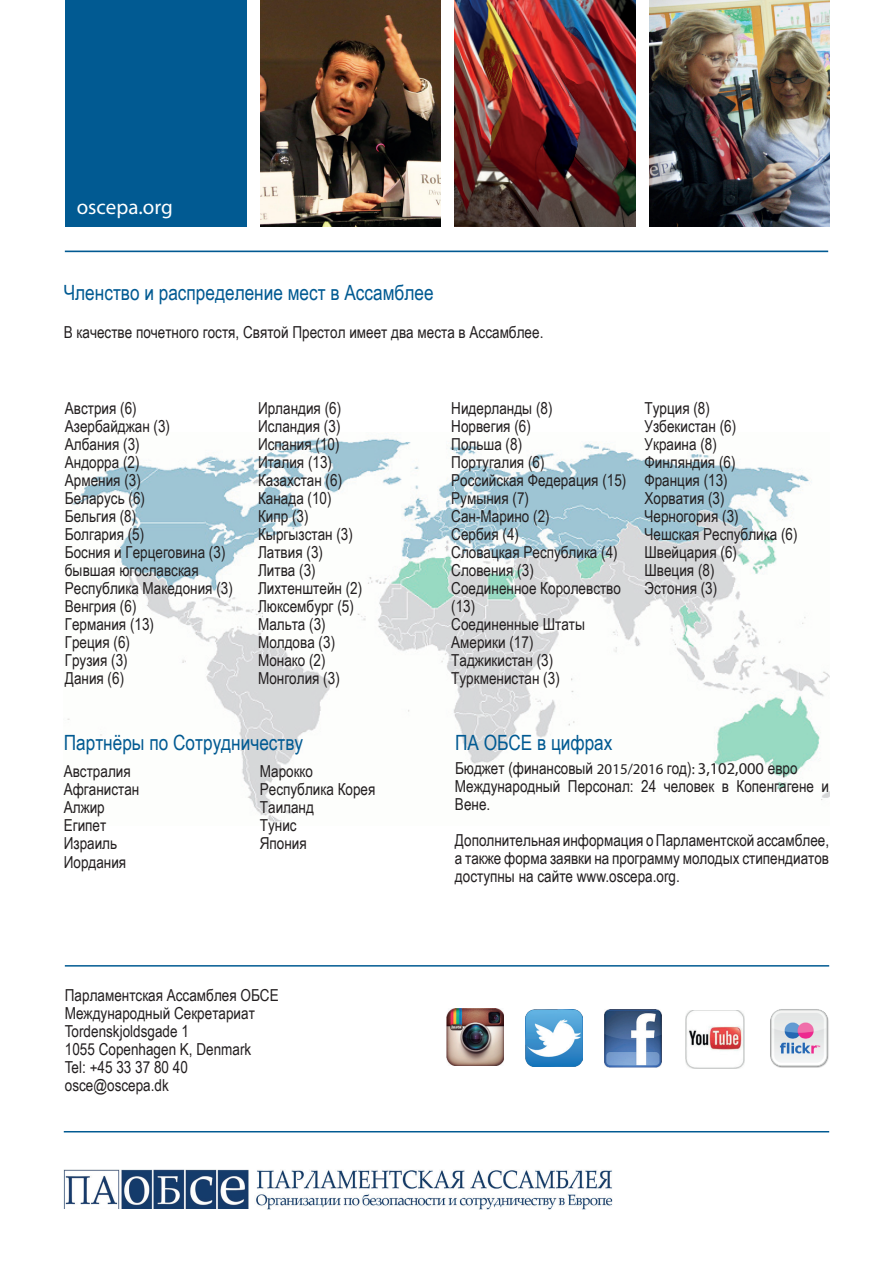
<style>
.page{position:relative;width:893px;height:1263px;background:#fff}
.page>*{position:absolute;margin:0;border:0;box-sizing:border-box;transform-origin:0 0}
.t1{font:21px "Arial Narrow";color:#015a92}
.t2{font:21px "Myriad Pro";color:#fff}
.t3{font:16.5px/18px "Arial Narrow";color:#231f20}
.s1{font-family:"Myriad Pro";font-size:15px}
.s2{font-family:"Myriad Pro"}
</style>
<div class="page">
<img style="left:64px;top:1169px;width:184px;height:40px">
<img style="left:256px;top:1170px;width:357px;height:39px">
<img style="left:67px;top:438px;width:762px;height:385px">
<hr style="left:65px;top:965px;width:764px;height:1px;background:#015a92">
<hr style="left:65px;top:251px;width:763px;height:1px;background:#015a92">
<hr style="left:64px;top:1131px;width:765px;height:1px;background:#015a92">
<img style="left:260px;top:0;width:376px;height:226px">
<img style="left:649px;top:0;width:180px;height:226px">
<div style="left:441px;top:0;width:12px;height:234px;background:#fff"></div>
<div style="left:65px;top:0;width:183px;height:226px;background:#015a92"></div>
<div style="left:247px;top:0;width:12px;height:238px;background:#fff"></div>
<img style="left:604px;top:1010px;width:58px;height:57px">
<img style="left:685px;top:1010px;width:60px;height:58px">
<img style="left:770px;top:1009px;width:59px;height:58px">
<img style="left:525px;top:1010px;width:57px;height:56px">
<img style="left:447px;top:1009px;width:56px;height:56px">
<p class="t2" style="left:77px;top:194px;width:98px">oscepa.org</p>
<p class="t1" style="left:64px;top:277px;width:371px">Членство и распределение мест в Ассамблее</p>
<p class="t3" style="left:64px;top:322px;width:481px">В качестве почетного гостя, Святой Престол имеет два места в Ассамблее.</p>
<p class="t3" style="left:65px;top:399px;width:170px">Австрия (6)<br>Азербайджан (3)<br>Албания (3)<br>Андорра (2)<br>Армения (3)<br>Беларусь (6)<br>Бельгия (8)<br>Болгария (5)<br>Босния и Герцеговина (3) бывшая югославская<br>Республика Македония (3)<br>Венгрия (6)<br>Германия (13)<br>Греция (6)<br>Грузия (3)<br>Дания (6)</p>
<p class="t3" style="left:258px;top:399px;width:106px">Ирландия (6)<br>Исландия (3)<br>Испания (10)<br>Италия (13)<br>Казахстан (6)<br>Канада (10)<br>Кипр (3)<br>Кыргызстан (3)<br>Латвия (3)<br>Литва (3)<br>Лихтенштейн (2)<br>Люксембург (5)<br>Мальта (3)<br>Молдова (3)<br>Монако (2)<br>Монголия (3)</p>
<p class="t3" style="left:451px;top:399px;width:177px">Нидерланды (8)<br>Норвегия (6)<br>Польша (8)<br>Португалия (6)<br>Российская Федерация (15)<br>Румыния (7)<br>Сан-Марино (2)<br>Сербия (4)<br>Словацкая Республика (4)<br>Словения (3)<br>Соединенное Королевство (13)<br>Соединенные Штаты<br>Америки (17)<br>Таджикистан (3)<br>Туркменистан (3)</p>
<p class="t3" style="left:644px;top:399px;width:155px">Турция (8)<br>Узбекистан (6)<br>Украина (8)<br>Финляндия (6)<br>Франция (13)<br>Хорватия (3)<br>Черногория (3)<br>Чешская Республика (6)<br>Швейцария (6)<br>Швеция (8)<br>Эстония (3)</p>
<p class="t1" style="left:64px;top:727px;width:241px">Партнёры по Сотрудничеству</p>
<p class="t1" style="left:455px;top:727px;width:159px">ПА ОБСЕ в цифрах</p>
<p class="t3" style="left:455px;top:759px;width:376px">Бюджет (финансовый <span class="s1">2015/2016</span> год)<span class="s1">:</span> <span class="s2">3,102,000</span> евро<br>Международный Персонал: 24 человек в Копенгагене и<br>Вене.</p>
<p class="t3" style="left:455px;top:831px;width:376px;text-align:justify">Дополнительная информация о Парламентской ассамблее, а также форма заявки на программу молодых стипендиатов доступны на сайте www.oscepa.org.</p>
<p class="t3" style="left:64px;top:762px;width:77px">Австралия<br>Афганистан<br>Алжир<br>Египет<br>Израиль<br>Иордания</p>
<p class="t3" style="left:260px;top:762px;width:117px">Марокко<br>Республика Корея<br>Таиланд<br>Тунис<br>Япония</p>
<p class="t3" style="left:65px;top:986px;width:215px">Парламентская Ассамблея ОБСЕ<br>Международный Секретариат<br>Tordenskjoldsgade 1<br>1055 Copenhagen K, Denmark<br>Tel: +45 33 37 80 40 osce@oscepa.dk</p>
</div>
